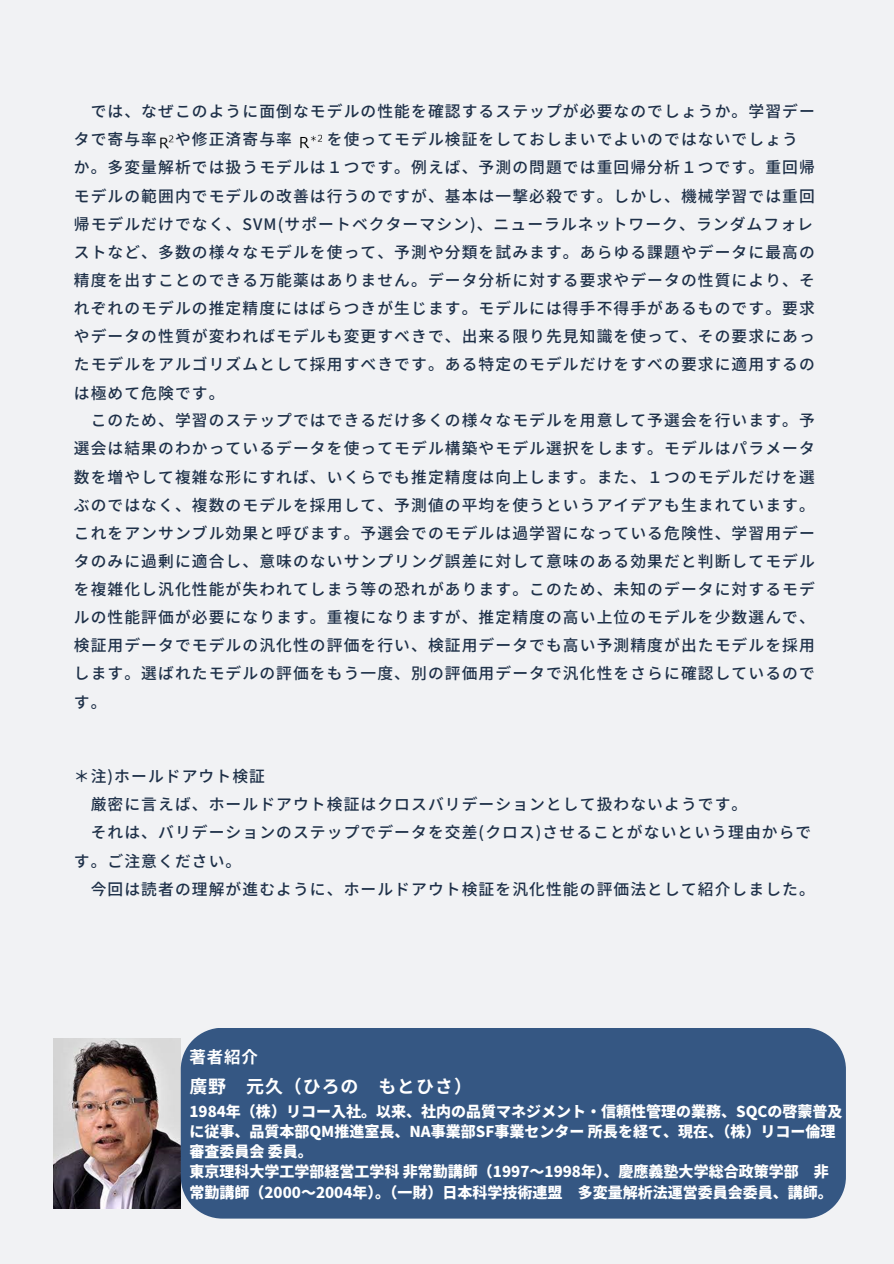
<style>
.page{position:relative;width:894px;height:1264px;background:#fff}
.page>*{position:absolute;margin:0;border:0;box-sizing:border-box;transform-origin:0 0}
.t1{font:700 18px "Noto Sans JP";letter-spacing:.05em;color:#fff}
.t2{font:700 16.5px "Noto Sans JP";color:#fff}
.t3{font:500 15.75px/28.2px "Noto Sans JP";letter-spacing:.07em;color:#1e3048}
.t4{font:900 15px/20.2px "Noto Sans JP";color:#fff}
</style>
<div class="page">
<div style="left:0;top:0;width:893px;height:1263px;background:#f1f2f4"></div>
<img style="left:53px;top:1038px;width:127px;height:170px">
<div style="left:181px;top:1028px;width:664px;height:190px;background:#355783"></div>
<img style="left:160px;top:135px;width:14px;height:14px">
<img style="left:300px;top:134px;width:21px;height:15px">
<p class="t3" style="left:74px;top:96px;width:742px;text-indent:17px">では、なぜこのように面倒なモデルの性能を確認するステップが必要なのでしょうか。学習データで寄与率 や修正済寄与率</p>
<p class="t3" style="left:74px;top:125px;width:742px;text-indent:253px">を使ってモデル検証をしておしまいでよいのではないでしょうか。多変量解析では扱うモデルは１つです。例えば、予測の問題では重回帰分析１つです。重回帰モデルの範囲内でモデルの改善は行うのですが、基本は一撃必殺です。しかし、機械学習では重回帰モデルだけでなく、SVM(サポートベクターマシン)、ニューラルネットワーク、ランダムフォレストなど、多数の様々なモデルを使って、予測や分類を試みます。あらゆる課題やデータに最高の精度を出すことのできる万能薬はありません。データ分析に対する要求やデータの性質により、それぞれのモデルの推定精度にはばらつきが生じます。モデルには得手不得手があるものです。要求やデータの性質が変わればモデルも変更すべきで、出来る限り先見知識を使って、その要求にあったモデルをアルゴリズムとして採用すべきです。ある特定のモデルだけをすべの要求に適用するのは極めて危険です。</p>
<h1 class="t3" style="left:74px;top:405px;width:742px;text-indent:17px">このため、学習のステップではできるだけ多くの様々なモデルを用意して予選会を行います。予選会は結果のわかっているデータを使ってモデル構築やモデル選択をします。モデルはパラメータ数を増やして複雑な形にすれば、いくらでも推定精度は向上します。また、１つのモデルだけを選ぶのではなく、複数のモデルを採用して、予測値の平均を使うというアイデアも生まれています。これをアンサンブル効果と呼びます。予選会でのモデルは過学習になっている危険性、学習用データのみに過剰に適合し、意味のないサンプリング誤差に対して意味のある効果だと判断してモデルを複雑化し汎化性能が失われてしまう等の恐れがあります。このため、未知のデータに対するモデルの性能評価が必要になります。重複になりますが、推定精度の高い上位のモデルを少数選んで、検証用データでモデルの汎化性の評価を行い、検証用データでも高い予測精度が出たモデルを採用します。選ばれたモデルの評価をもう一度、別の評価用データで汎化性をさらに確認しているのです。</h1>
<p class="t3" style="left:74px;top:761px;width:192px">＊注)ホールドアウト検証</p>
<p class="t3" style="left:91px;top:789px;width:658px">厳密に言えば、ホールドアウト検証はクロスバリデーションとして扱わないようです。</p>
<p class="t3" style="left:74px;top:817px;width:738px;text-indent:17px">それは、バリデーションのステップでデータを交差(クロス)させることがないという理由からです。ご注意ください。</p>
<h1 class="t3" style="left:91px;top:873px;width:725px">今回は読者の理解が進むように、ホールドアウト検証を汎化性能の評価法として紹介しました。</h1>
<p class="t2" style="left:189px;top:1043px;width:70px">著者紹介</p>
<p class="t1" style="left:189px;top:1071px;width:284px">廣野 元久（ひろの もとひさ）</p>
<p class="t4" style="left:189px;top:1100px;width:654px">1984年（株）リコー入社。以来、社内の品質マネジメント・信頼性管理の業務、SQCの啓蒙普及に従事、品質本部QM推進室長、NA事業部SF事業センター所長を経て、現在、（株）リコー倫理審査委員会委員。<br>東京理科大学工学部経営工学科非常勤講師（1997～1998年）、慶應義塾大学総合政策学部 非常勤講師（2000～2004年）。（一財）日本科学技術連盟 多変量解析法運営委員会委員、講師。</p>
</div>
